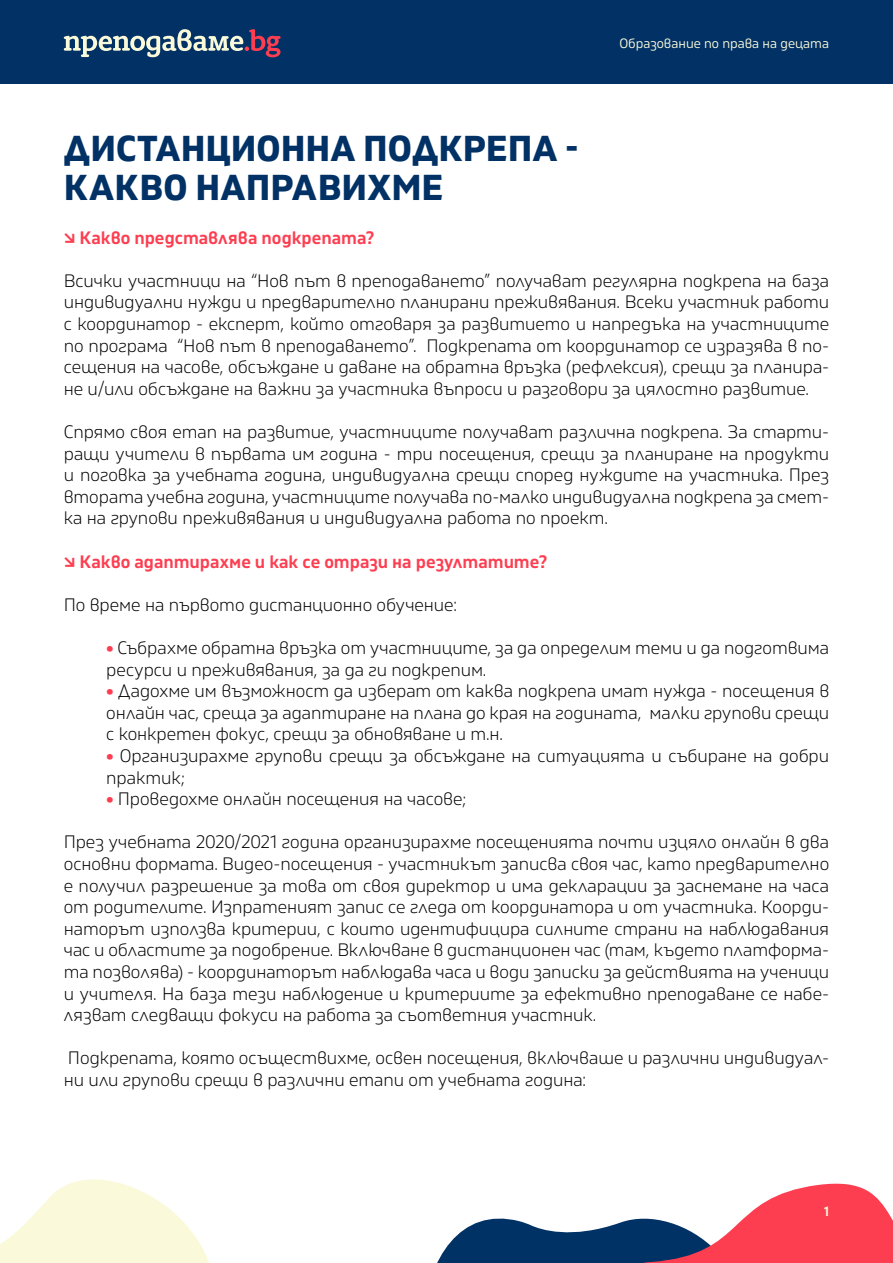
<style>
.page{position:relative;width:893px;height:1263px;background:#fff}
.page>*{position:absolute;margin:0;border:0;box-sizing:border-box;transform-origin:0 0}
.t1{font:700 36px/39px "Gilam BG";color:#013165}
.t2{font:300 18px/21.6px "Gilam BG";letter-spacing:-.005em;color:#000;text-align:justify}
.t3{font:600 18px "Gilam BG";color:#fd3e51}
.t4{font:13.5px "Gilam BG";color:#fafadb}
.t5{font:600 13.5px "Gilam BG";color:#fafadb}
.s1{font-weight:900;color:#fd3e51}
</style>
<div class="page">
<div style="left:0;top:0;width:893px;height:84px;background:#013165"></div>
<svg style="left:64px;top:29px;width:217px;height:28px"></svg>
<svg style="left:437px;top:1183px;width:456px;height:80px"></svg>
<svg style="left:0;top:1179px;width:209px;height:84px"></svg>
<p class="t4" style="left:619px;top:33px;width:211px">Образование по права на децата</p>
<h1 class="t1" style="left:64px;top:128px;width:516px">ДИСТАНЦИОННА ПОДКРЕПА -<br>КАКВО НАПРАВИХМЕ</h1>
<p class="t3" style="left:64px;top:224px;width:312px">↘ Какво представлява подкрепата?</p>
<p class="t2" style="left:64px;top:269px;width:767px">Всички участници на “Нов път в преподаването” получават регулярна подкрепа на база индивидуални нужди и предварително планирани преживявания. Всеки участник работи с координатор - експерт, който отговаря за развитието и напредъка на участниците по програма “Нов път в преподаването”. Подкрепата от координатор се изразява в по&shy;сещения на часове, обсъждане и даване на обратна връзка (рефлексия), срещи за планира&shy;не и/или обсъждане на важни за участника въпроси и разговори за цялостно развитие.</p>
<p class="t2" style="left:64px;top:420px;width:767px">Спрямо своя етап на развитие, участниците получават различна подкрепа. За старти&shy;ращи учители в първата им година - три посещения, срещи за планиране на продукти и поговка за учебната година, индивидуална срещи според нуждите на участника. През втората учебна година, участниците получава по-малко индивидуална подкрепа за смет&shy;ка на групови преживявания и индивидуална работа по проект.</p>
<p class="t3" style="left:64px;top:548px;width:485px">↘ Какво адаптирахме и как се отрази на резултатите?</p>
<p class="t2" style="left:64px;top:593px;width:395px">По време на първото дистанционно обучение:</p>
<p class="t2" style="left:106px;top:636px;width:724px"><span class="s1">•</span> Събрахме обратна връзка от участниците, за да определим теми и да подготвима ресурси и преживявания, за да ги подкрепим.</p>
<p class="t2" style="left:106px;top:679px;width:724px"><span class="s1">•</span> Дадохме им възможност да изберат от каква подкрепа имат нужда - посещения в онлайн час, среща за адаптиране на плана до края на годината, малки групови срещи с конкретен фокус, срещи за обновяване и т.н.</p>
<p class="t2" style="left:106px;top:744px;width:724px"><span class="s1">•</span> Организирахме групови срещи за обсъждане на ситуацията и събиране на добри практик;</p>
<p class="t2" style="left:106px;top:787px;width:362px"><span class="s1">•</span> Проведохме онлайн посещения на часове;</p>
<p class="t2" style="left:64px;top:830px;width:767px">През учебната 2020/2021 година организирахме посещенията почти изцяло онлайн в два основни формата. Видео-посещения - участникът записва своя час, като предварително е получил разрешение за това от своя директор и има декларации за заснемане на часа от родителите. Изпратеният запис се гледа от координатора и от участника. Коорди&shy;наторът използва критерии, с които идентифицира силните страни на наблюдавания час и областите за подобрение. Включване в дистанционен час (там, където платформа&shy;та позволява) - координаторът наблюдава часа и води записки за действията на ученици и учителя. На база тези наблюдение и критериите за ефективно преподаване се набе&shy;лязват следващи фокуси на работа за съответния участник.</p>
<p class="t2" style="left:64px;top:1046px;width:767px">Подкрепата, която осъществихме, освен посещения, включваше и различни индивидуал&shy;ни или групови срещи в различни етапи от учебната година:</p>
<p class="t5" style="left:824px;top:1201px;width:6px">1</p>
</div>
